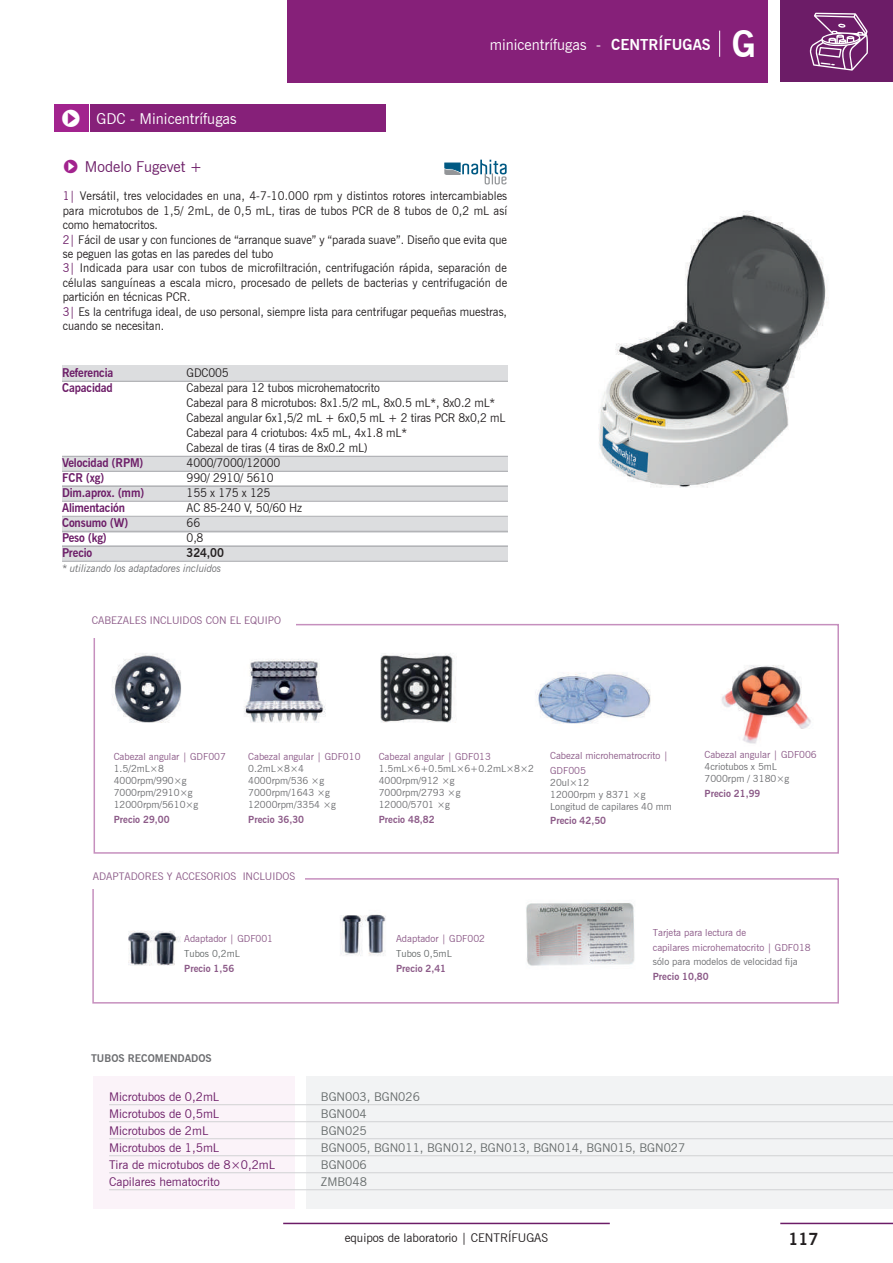
<style>
.page{position:relative;width:893px;height:1263px;background:#fff}
.page>*{position:absolute;margin:0;border:0;box-sizing:border-box;transform-origin:0 0}
.t1{font:700 36px "News Gothic BT";color:#fff}
.t2{font:700 16.5px "News Gothic BT";color:#231f20}
.t3{font:15px "News Gothic BT";color:#fff}
.t4{font:15px "News Gothic BT";color:#6c1c67}
.t5{font:12px/14.4px "News Gothic BT";color:#231f20;scale:.95 1}
.t6{font:12px "News Gothic BT";color:#6c1c67}
.t7{font:700 12px "News Gothic BT";letter-spacing:-.01em;color:#6c1c67;scale:.95 1}
.t8{font:12px "News Gothic BT";color:#656a6a}
.t9{font:12px "News Gothic BT";color:#231f20}
.t10{font:700 12px "News Gothic BT";color:#231f20;scale:.95 1}
.t11{font:10.5px "News Gothic BT";color:#8b5987}
.t12{font:italic 10.5px "News Gothic BT";letter-spacing:-.01em;color:#6c6d70;scale:.95 1}
.t13{font:700 10.5px "News Gothic BT";color:#6c6d70}
.t14{font:9.75px/12px "News Gothic BT";color:#6c6d70}
.t15{font:9.75px/14.5px "News Gothic BT";color:#8b5987}
.t16{font:700 9.75px "News Gothic BT";color:#8b5987}
.t17{font:9.75px "News Gothic BT";color:#656a6a}
.s1{font-family:"Simple Direction Arrows";font-size:27px}
.s2{font-family:"Simple Direction Arrows";font-size:21px;color:#a2238e}
.s3{font-weight:700}
.s4{color:#6c1c67}
</style>
<div class="page">
<hr style="left:780px;top:1223px;width:113px;height:1px;background:#6c1c67">
<hr style="left:283px;top:1223px;width:327px;height:1px;background:#6c1c67">
<div style="left:780px;top:0;width:113px;height:82px;background:#6c1c67"></div>
<div style="left:287px;top:0;width:481px;height:82px;background:#862079"></div>
<svg style="left:809px;top:13px;width:59px;height:58px"></svg>
<svg style="left:719px;top:31px;width:1px;height:26px"></svg>
<img style="left:526px;top:903px;width:109px;height:63px">
<img style="left:128px;top:931px;width:53px;height:35px">
<img style="left:340px;top:914px;width:46px;height:42px">
<div style="left:92px;top:878px;width:747px;height:125px;border:2px solid #c68fbe"></div>
<svg style="left:445px;top:160px;width:62px;height:24px"></svg>
<div style="left:90px;top:104px;width:296px;height:28px;background:#862079"></div>
<div style="left:54px;top:104px;width:34px;height:28px;background:#a2238e"></div>
<div style="left:84px;top:872px;width:220px;height:17px;background:#fff"></div>
<div style="left:62px;top:365px;width:446px;height:16px;background:#dcdddf"></div>
<div style="left:62px;top:517px;width:446px;height:16px;background:#dcdddf"></div>
<div style="left:62px;top:546px;width:446px;height:15px;background:#dcdddf"></div>
<div style="left:62px;top:456px;width:446px;height:15px;background:#dcdddf"></div>
<div style="left:62px;top:486px;width:446px;height:15px;background:#dcdddf"></div>
<hr style="left:62px;top:381px;width:446px;height:1px;background:#a8a9ad">
<hr style="left:62px;top:456px;width:446px;height:1px;background:#a8a9ad">
<hr style="left:62px;top:471px;width:446px;height:1px;background:#a8a9ad">
<hr style="left:62px;top:486px;width:446px;height:1px;background:#a8a9ad">
<hr style="left:62px;top:501px;width:446px;height:1px;background:#a8a9ad">
<hr style="left:62px;top:516px;width:446px;height:1px;background:#a8a9ad">
<hr style="left:62px;top:531px;width:446px;height:1px;background:#a8a9ad">
<hr style="left:62px;top:546px;width:446px;height:1px;background:#a8a9ad">
<hr style="left:62px;top:561px;width:446px;height:1px;background:#a8a9ad">
<img style="left:598px;top:211px;width:230px;height:277px">
<div style="left:94px;top:624px;width:745px;height:230px;border:2px solid #c68fbe"></div>
<img style="left:244px;top:659px;width:82px;height:64px">
<img style="left:380px;top:653px;width:76px;height:70px">
<img style="left:112px;top:653px;width:69px;height:70px">
<img style="left:535px;top:673px;width:116px;height:51px">
<div style="left:77px;top:615px;width:219px;height:23px;background:#fff"></div>
<img style="left:721px;top:665px;width:90px;height:79px">
<div style="left:94px;top:1076px;width:201px;height:133px;background:#fbf3f9"></div>
<div style="left:306px;top:1076px;width:587px;height:133px;background:#f2f3f4"></div>
<hr style="left:109px;top:1104px;width:197px;height:1px;background:#d1d2d4">
<hr style="left:306px;top:1104px;width:587px;height:1px;background:#d1d2d4">
<hr style="left:109px;top:1121px;width:197px;height:1px;background:#d1d2d4">
<hr style="left:306px;top:1121px;width:587px;height:1px;background:#d1d2d4">
<hr style="left:109px;top:1138px;width:197px;height:1px;background:#d1d2d4">
<hr style="left:306px;top:1138px;width:587px;height:1px;background:#d1d2d4">
<hr style="left:109px;top:1155px;width:197px;height:1px;background:#d1d2d4">
<hr style="left:306px;top:1155px;width:587px;height:1px;background:#d1d2d4">
<hr style="left:109px;top:1172px;width:197px;height:1px;background:#d1d2d4">
<hr style="left:306px;top:1172px;width:587px;height:1px;background:#d1d2d4">
<hr style="left:109px;top:1189px;width:197px;height:1px;background:#d1d2d4">
<hr style="left:306px;top:1189px;width:587px;height:1px;background:#d1d2d4">
<p class="t3" style="left:60px;top:110px;width:178px"><span class="s1">6</span> GDC - Minicentrífugas</p>
<p class="t4" style="left:62px;top:157px;width:142px"><span class="s2">6</span> Modelo Fugevet +</p>
<p class="t3" style="left:490px;top:35px;width:223px">minicentrífugas - <span class="s3">CENTRÍFUGAS</span></p>
<h1 class="t1" style="left:732px;top:22px;width:26px">G</h1>
<p class="t5" style="left:63px;top:189px;width:469px"><span class="s4">1|</span> Versátil, tres velocidades en una, 4-7-10.000 rpm y distintos rotores intercambiables para microtubos de 1,5/ 2mL, de 0,5 mL, tiras de tubos PCR de 8 tubos de 0,2 mL así como hematocritos.<br><span class="s4">2|</span> Fácil de usar y con funciones de “arranque suave” y “parada suave”. Diseño que evita que se peguen las gotas en las paredes del tubo<br><span class="s4">3|</span> Indicada para usar con tubos de microfiltración, centrifugación rápida, separación de células sanguíneas a escala micro, procesado de pellets de bacterias y centrifugación de partición en técnicas PCR.<br><span class="s4">3|</span> Es la centrifuga ideal, de uso personal, siempre lista para centrifugar pequeñas muestras, cuando se necesitan.</p>
<p class="t7" style="left:62px;top:366px;width:55px">Referencia</p>
<p class="t5" style="left:187px;top:366px;width:46px">GDC005</p>
<p class="t7" style="left:62px;top:381px;width:55px">Capacidad</p>
<p class="t5" style="left:187px;top:380px;width:337px;line-height:15px">Cabezal para 12 tubos microhematocrito<br>Cabezal para 8 microtubos: 8x1.5/2 mL, 8x0.5 mL*, 8x0.2 mL* Cabezal angular 6x1,5/2 mL + 6x0,5 mL + 2 tiras PCR 8x0,2 mL Cabezal para 4 criotubos: 4x5 mL, 4x1.8 mL*<br>Cabezal de tiras (4 tiras de 8x0.2 mL)</p>
<p class="t7" style="left:62px;top:456px;width:87px">Velocidad (RPM)</p>
<p class="t5" style="left:187px;top:456px;width:100px">4000/7000/12000</p>
<p class="t7" style="left:62px;top:471px;width:46px">FCR (xg)</p>
<p class="t5" style="left:187px;top:471px;width:93px">990/ 2910/ 5610</p>
<p class="t7" style="left:62px;top:486px;width:88px">Dim.aprox. (mm)</p>
<p class="t5" style="left:187px;top:486px;width:90px">155 x 175 x 125</p>
<p class="t7" style="left:62px;top:501px;width:68px">Alimentación</p>
<p class="t5" style="left:187px;top:501px;width:123px">AC 85-240 V, 50/60 Hz</p>
<p class="t7" style="left:62px;top:516px;width:71px">Consumo (W)</p>
<p class="t5" style="left:187px;top:516px;width:16px">66</p>
<p class="t7" style="left:62px;top:531px;width:48px">Peso (kg)</p>
<p class="t5" style="left:187px;top:531px;width:19px">0,8</p>
<p class="t7" style="left:62px;top:546px;width:33px">Precio</p>
<p class="t10" style="left:187px;top:546px;width:41px">324,00</p>
<p class="t12" style="left:62px;top:562px;width:169px">* utilizando los adaptadores incluidos</p>
<p class="t11" style="left:92px;top:613px;width:191px">CABEZALES INCLUIDOS CON EL EQUIPO</p>
<p class="t15" style="left:114px;top:749px;width:114px">Cabezal angular | GDF007</p>
<p class="t14" style="left:114px;top:763px;width:86px">1.5/2mL×8<br>4000rpm/990×g<br>7000rpm/2910×g<br>12000rpm/5610×g</p>
<p class="t16" style="left:114px;top:813px;width:57px">Precio 29,00</p>
<p class="t15" style="left:248px;top:749px;width:114px">Cabezal angular | GDF010</p>
<p class="t14" style="left:248px;top:763px;width:89px">0.2mL×8×4<br>4000rpm/536 ×g<br>7000rpm/1643 ×g<br>12000rpm/3354 ×g</p>
<p class="t16" style="left:248px;top:813px;width:57px">Precio 36,30</p>
<p class="t11" style="left:93px;top:870px;width:204px">ADAPTADORES Y ACCESORIOS INCLUIDOS</p>
<p class="t15" style="left:379px;top:749px;width:114px">Cabezal angular | GDF013</p>
<p class="t14" style="left:379px;top:763px;width:157px">1.5mL×6+0.5mL×6+0.2mL×8×2<br>4000rpm/912 ×g<br>7000rpm/2793 ×g<br>12000/5701 ×g</p>
<p class="t16" style="left:379px;top:813px;width:57px">Precio 48,82</p>
<p class="t15" style="left:550px;top:748px;width:120px">Cabezal microhematrocrito |<br>GDF005</p>
<p class="t14" style="left:550px;top:776px;width:123px">20ul×12<br>12000rpm y 8371 ×g<br>Longitud de capilares 40 mm</p>
<p class="t16" style="left:550px;top:815px;width:57px">Precio 42,50</p>
<p class="t15" style="left:704px;top:747px;width:114px">Cabezal angular | GDF006</p>
<p class="t14" style="left:704px;top:760px;width:86px">4criotubos x 5mL<br>7000rpm / 3180×g</p>
<p class="t16" style="left:704px;top:787px;width:57px">Precio 21,99</p>
<p class="t15" style="left:184px;top:932px;width:90px">Adaptador | GDF001</p>
<p class="t17" style="left:184px;top:948px;width:57px">Tubos 0,2mL</p>
<p class="t16" style="left:184px;top:962px;width:52px">Precio 1,56</p>
<p class="t15" style="left:396px;top:932px;width:90px">Adaptador | GDF002</p>
<p class="t17" style="left:396px;top:948px;width:57px">Tubos 0,5mL</p>
<p class="t16" style="left:396px;top:962px;width:52px">Precio 2,41</p>
<p class="t15" style="left:653px;top:925px;width:159px">Tarjeta para lectura de<br>capilares microhematocrito | GDF018</p>
<p class="t14" style="left:653px;top:956px;width:146px">sólo para modelos de velocidad fija</p>
<p class="t16" style="left:653px;top:971px;width:57px">Precio 10,80</p>
<p class="t13" style="left:91px;top:1051px;width:122px">TUBOS RECOMENDADOS</p>
<p class="t6" style="left:109px;top:1089px;width:112px">Microtubos de 0,2mL</p>
<p class="t8" style="left:321px;top:1089px;width:100px">BGN003, BGN026</p>
<p class="t6" style="left:109px;top:1106px;width:112px">Microtubos de 0,5mL</p>
<p class="t8" style="left:321px;top:1106px;width:47px">BGN004</p>
<p class="t6" style="left:109px;top:1123px;width:101px">Microtubos de 2mL</p>
<p class="t8" style="left:321px;top:1123px;width:47px">BGN025</p>
<p class="t6" style="left:109px;top:1140px;width:112px">Microtubos de 1,5mL</p>
<p class="t8" style="left:321px;top:1140px;width:366px">BGN005, BGN011, BGN012, BGN013, BGN014, BGN015, BGN027</p>
<p class="t6" style="left:109px;top:1157px;width:167px">Tira de microtubos de 8×0,2mL</p>
<p class="t8" style="left:321px;top:1157px;width:47px">BGN006</p>
<p class="t6" style="left:109px;top:1174px;width:112px">Capilares hematocrito</p>
<p class="t8" style="left:321px;top:1174px;width:47px">ZMB048</p>
<p class="t9" style="left:345px;top:1230px;width:205px">equipos de laboratorio | CENTRÍFUGAS</p>
<h2 class="t2" style="left:788px;top:1229px;width:31px">117</h2>
</div>
